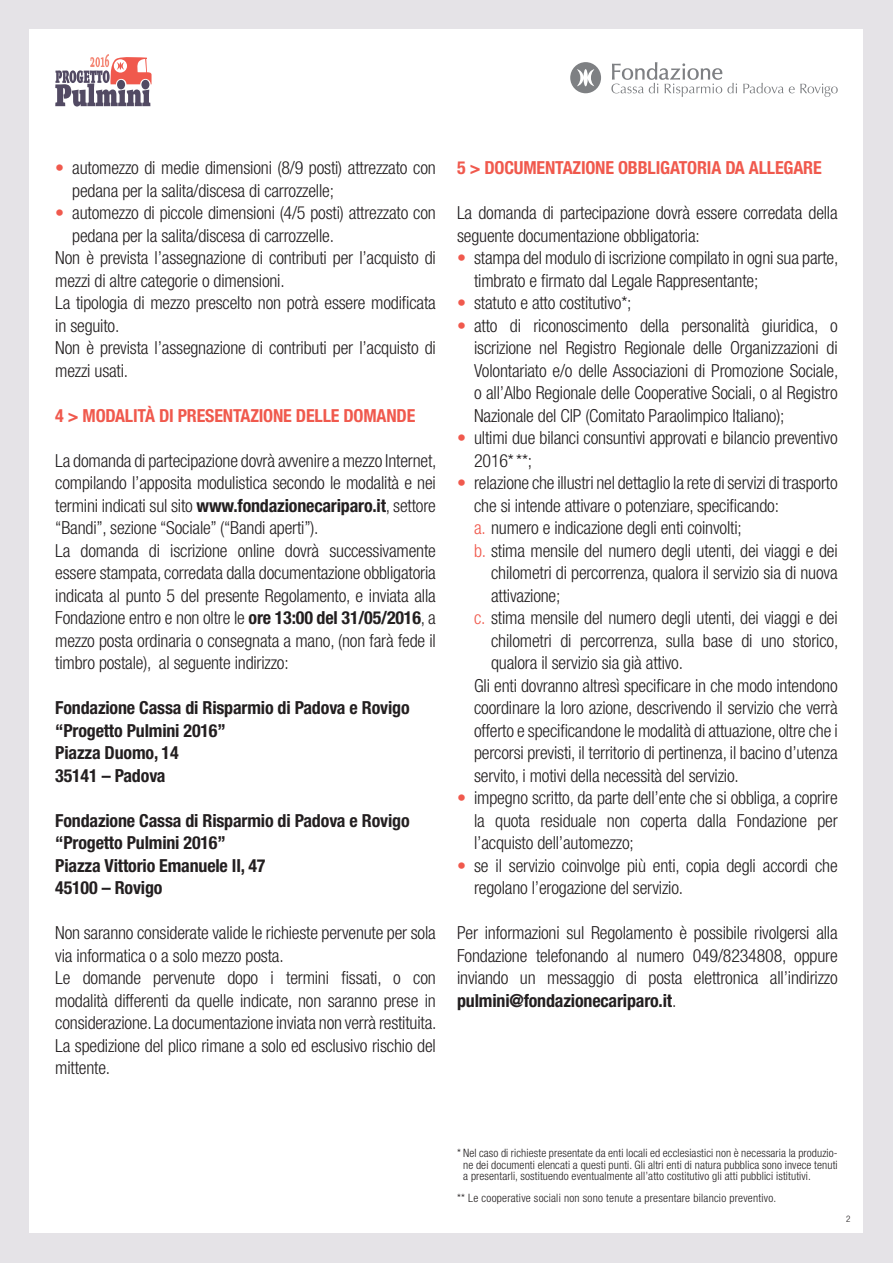
<style>
.page{position:relative;width:893px;height:1263px;background:#e5e3e7}
.page>*{position:absolute;margin:0;border:0;box-sizing:border-box;transform-origin:0 0}
.t1{font:300 condensed 18px/22.5px "Helvetica Neue LT Std";letter-spacing:-.01em;color:#231f20}
.t2{font:700 condensed 18px/22.5px "Helvetica Neue LT Std";letter-spacing:-.01em;color:#231f20}
.t3{font:700 condensed 18px "Helvetica Neue LT Std";letter-spacing:-.01em;color:#f0594d}
.t4{font:300 condensed 11.55px/11.2px "Helvetica Neue LT Std";letter-spacing:.02em;color:#231f20;text-align:justify}
.t5{font:300 condensed 9px "Helvetica Neue LT Std";color:#231f20}
.s1{color:#f0594d}
.s2{font-weight:700}
</style>
<div class="page">
<div style="left:30px;top:30px;width:833px;height:1203px;background:#fff"></div>
<svg style="left:570px;top:62px;width:31px;height:31px"></svg>
<svg style="left:611px;top:62px;width:126px;height:35px"></svg>
<svg style="left:743px;top:83px;width:95px;height:14px"></svg>
<svg style="left:55px;top:54px;width:97px;height:53px"></svg>
<p class="t1" style="left:72px;top:156px;width:365px;text-indent:-17px"><span class="s1">•</span> automezzo di medie dimensioni (8/9 posti) attrezzato con pedana per la salita/discesa di carrozzelle;</p>
<p class="t1" style="left:55px;top:201px;width:382px"><span class="s1">•</span> automezzo di piccole dimensioni (4/5 posti) attrezzato con</p>
<p class="t1" style="left:72px;top:224px;width:263px">pedana per la salita/discesa di carrozzelle.</p>
<p class="t1" style="left:55px;top:246px;width:382px">Non è prevista l’assegnazione di contributi per l’acquisto di</p>
<p class="t1" style="left:55px;top:269px;width:231px">mezzi di altre categorie o dimensioni.</p>
<p class="t1" style="left:55px;top:291px;width:382px">La tipologia di mezzo prescelto non potrà essere modificata</p>
<p class="t1" style="left:55px;top:314px;width:66px">in seguito.</p>
<p class="t1" style="left:55px;top:336px;width:382px">Non è prevista l’assegnazione di contributi per l’acquisto di</p>
<p class="t1" style="left:55px;top:359px;width:74px">mezzi usati.</p>
<p class="t3" style="left:55px;top:404px;width:362px">4 &gt; MODALITÀ DI PRESENTAZIONE DELLE DOMANDE</p>
<p class="t1" style="left:55px;top:449px;width:383px">La domanda di partecipazione dovrà avvenire a mezzo Internet, compilando l’apposita modulistica secondo le modalità e nei termini indicati sul sito <span class="s2">www.fondazionecariparo.it</span>, settore “Bandi”, sezione “Sociale” (“Bandi aperti”).<br>La domanda di iscrizione online dovrà successivamente essere stampata, corredata dalla documentazione obbligatoria indicata al punto 5 del presente Regolamento, e inviata alla Fondazione entro e non oltre le <span class="s2">ore 13:00 del 31/05/2016</span>, a mezzo posta ordinaria o consegnata a mano, (non farà fede il timbro postale), al seguente indirizzo:</p>
<p class="t2" style="left:55px;top:696px;width:356px">Fondazione Cassa di Risparmio di Padova e Rovigo “Progetto Pulmini 2016”<br>Piazza Duomo, 14<br>35141 – Padova</p>
<p class="t2" style="left:55px;top:809px;width:356px">Fondazione Cassa di Risparmio di Padova e Rovigo “Progetto Pulmini 2016”<br>Piazza Vittorio Emanuele II, 47<br>45100 – Rovigo</p>
<p class="t1" style="left:55px;top:921px;width:383px">Non saranno considerate valide le richieste pervenute per sola via informatica o a solo mezzo posta.<br>Le domande pervenute dopo i termini fissati, o con modalità differenti da quelle indicate, non saranno prese in considerazione. La documentazione inviata non verrà restituita.<br>La spedizione del plico rimane a solo ed esclusivo rischio del mittente.</p>
<p class="t3" style="left:457px;top:157px;width:366px">5 &gt; DOCUMENTAZIONE OBBLIGATORIA DA ALLEGARE</p>
<p class="t1" style="left:457px;top:201px;width:382px">La domanda di partecipazione dovrà essere corredata della seguente documentazione obbligatoria:</p>
<p class="t1" style="left:474px;top:246px;width:366px;text-indent:-17px"><span class="s1">•</span> stampa del modulo di iscrizione compilato in ogni sua parte, timbrato e firmato dal Legale Rappresentante;</p>
<p class="t1" style="left:457px;top:291px;width:176px"><span class="s1">•</span> statuto e atto costitutivo*;</p>
<p class="t1" style="left:474px;top:314px;width:366px;text-align:justify;text-indent:-17px"><span class="s1">•</span> atto di riconoscimento della personalità giuridica, o iscrizione nel Registro Regionale delle Organizzazioni di Volontariato e/o delle Associazioni di Promozione Sociale, o all’Albo Regionale delle Cooperative Sociali, o al Registro Nazionale del CIP (Comitato Paraolimpico Italiano);</p>
<p class="t1" style="left:474px;top:426px;width:365px;text-indent:-17px"><span class="s1">•</span> ultimi due bilanci consuntivi approvati e bilancio preventivo<br>2016***;</p>
<p class="t1" style="left:457px;top:471px;width:382px"><span class="s1">•</span> relazione che illustri nel dettaglio la rete di servizi di trasporto</p>
<p class="t1" style="left:474px;top:494px;width:306px">che si intende attivare o potenziare, specificando:</p>
<p class="t1" style="left:474px;top:516px;width:269px"><span class="s1">a.</span> numero e indicazione degli enti coinvolti;</p>
<p class="t1" style="left:474px;top:539px;width:365px"><span class="s1">b.</span> stima mensile del numero degli utenti, dei viaggi e dei</p>
<p class="t1" style="left:491px;top:561px;width:348px">chilometri di percorrenza, qualora il servizio sia di nuova</p>
<p class="t1" style="left:491px;top:584px;width:71px">attivazione;</p>
<p class="t1" style="left:474px;top:606px;width:365px"><span class="s1">c.</span> stima mensile del numero degli utenti, dei viaggi e dei</p>
<p class="t1" style="left:491px;top:629px;width:349px">chilometri di percorrenza, sulla base di uno storico,</p>
<p class="t1" style="left:491px;top:651px;width:193px">qualora il servizio sia già attivo.</p>
<p class="t1" style="left:474px;top:674px;width:365px">Gli enti dovranno altresì specificare in che modo intendono</p>
<p class="t1" style="left:474px;top:696px;width:365px">coordinare la loro azione, descrivendo il servizio che verrà</p>
<p class="t1" style="left:474px;top:719px;width:365px">offerto e specificandone le modalità di attuazione, oltre che i</p>
<p class="t1" style="left:474px;top:741px;width:365px">percorsi previsti, il territorio di pertinenza, il bacino d’utenza</p>
<p class="t1" style="left:474px;top:764px;width:266px">servito, i motivi della necessità del servizio.</p>
<p class="t1" style="left:474px;top:786px;width:365px;text-align:justify;text-indent:-17px"><span class="s1">•</span> impegno scritto, da parte dell’ente che si obbliga, a coprire la quota residuale non coperta dalla Fondazione per l’acquisto dell’automezzo;</p>
<p class="t1" style="left:474px;top:854px;width:365px;text-indent:-17px"><span class="s1">•</span> se il servizio coinvolge più enti, copia degli accordi che regolano l’erogazione del servizio.</p>
<p class="t1" style="left:457px;top:921px;width:382px;text-align:justify">Per informazioni sul Regolamento è possibile rivolgersi alla Fondazione telefonando al numero 049/8234808, oppure inviando un messaggio di posta elettronica all’indirizzo <span class="s2">pulmini@fondazionecariparo.it</span>.</p>
<p class="t4" style="left:463px;top:1147px;width:376px;text-indent:-6px">* Nel caso di richieste presentate da enti locali ed ecclesiastici non è necessaria la produzio&shy;ne dei documenti elencati a questi punti. Gli altri enti di natura pubblica sono invece tenuti a presentarli, sostituendo eventualmente all’atto costitutivo gli atti pubblici istitutivi.</p>
<p class="t4" style="left:457px;top:1192px;width:321px">** Le cooperative sociali non sono tenute a presentare bilancio preventivo.</p>
<p class="t5" style="left:846px;top:1213px;width:6px">2</p>
</div>
